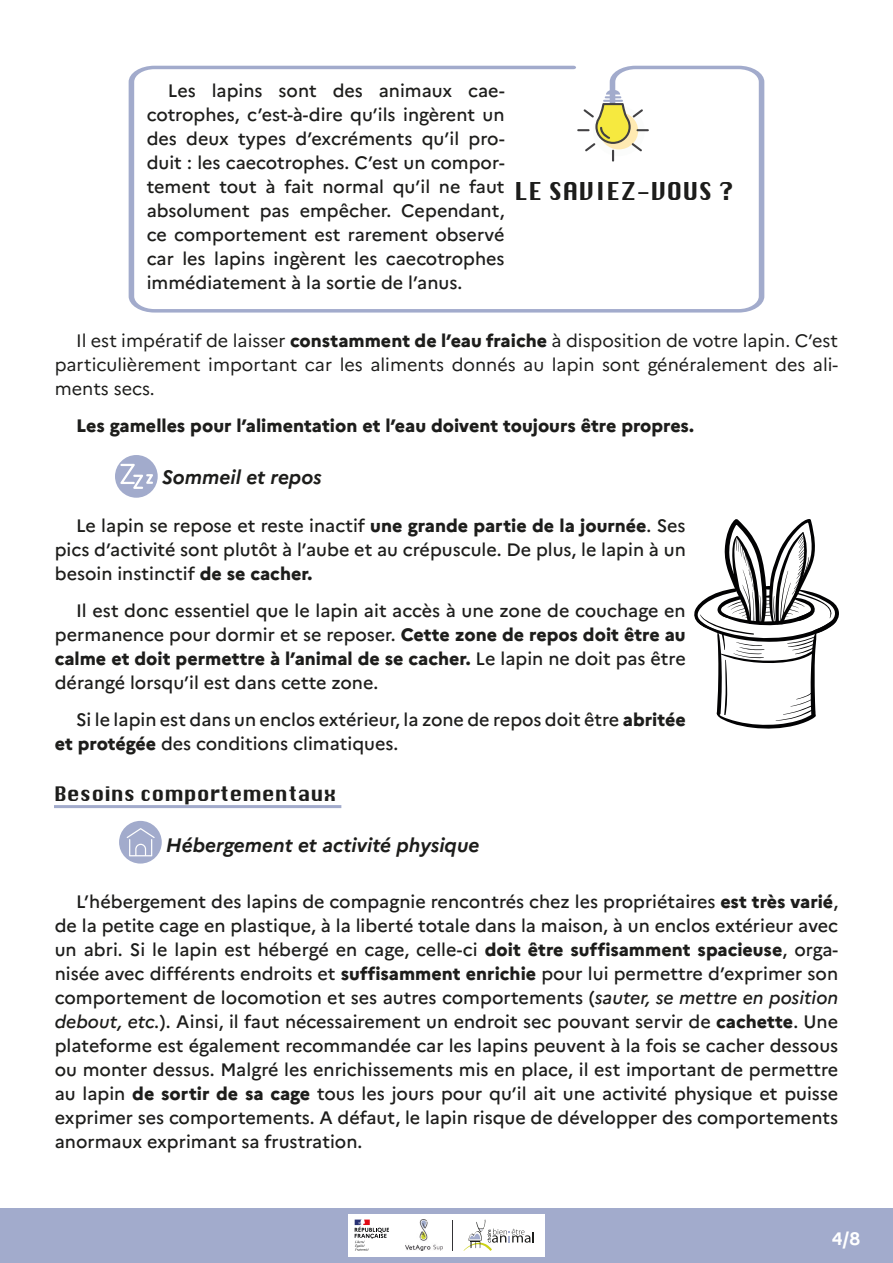
<style>
.page{position:relative;width:893px;height:1263px;background:#fff}
.page>*{position:absolute;margin:0;border:0;box-sizing:border-box;transform-origin:0 0}
.marianne_corps_de_te{font:24px "Krungthep";color:#1d1d1b}
.marianne_corps_de_te-2{font:italic 700 19.5px "Marianne";color:#1d1d1b}
.Titres_soulignés{font:19.5px "Krungthep";color:#1d1d1b}
.marianne_corps_de_te-3{font:500 18px/24px "Marianne";color:#1d1d1b;text-align:justify}
.marianne_corps_de_te-4{font:18px/24px "Marianne";color:#1d1d1b;text-align:justify}
.marianne_corps_de_te-5{font:800 18px "Marianne";color:#1d1d1b}
.marianne_corps_de_te-6{font:700 18px "Marianne";color:#fff}
.s1{font-weight:800}
.s2{font-style:italic}
</style>
<div class="page">
<div style="left:0;top:1209px;width:893px;height:54px;background:#a2abcc"></div>
<div style="left:349px;top:1214px;width:195px;height:42px;background:#fff"></div>
<svg style="left:355px;top:1219px;width:34px;height:32px"></svg>
<img style="left:405px;top:1220px;width:37px;height:31px">
<svg style="left:464px;top:1219px;width:70px;height:32px"></svg>
<hr style="left:453px;top:1220px;width:1px;height:31px;background:#343336">
<div style="left:115px;top:455px;width:43px;height:43px;background:#a2abcc;border-radius:50%"></div>
<svg style="left:120px;top:464px;width:33px;height:25px"></svg>
<svg style="left:129px;top:66px;width:635px;height:247px"></svg>
<svg style="left:577px;top:90px;width:72px;height:75px"></svg>
<hr style="left:54px;top:805px;width:287px;height:3px;background:#a2abcc">
<div style="left:119px;top:821px;width:43px;height:42px;background:#a2abcc;border-radius:50%"></div>
<svg style="left:127px;top:828px;width:28px;height:28px"></svg>
<svg style="left:694px;top:519px;width:145px;height:210px"></svg>
<p class="marianne_corps_de_te-3" style="left:147px;top:79px;width:359px;text-indent:21px">Les lapins sont des animaux cae&shy;cotrophes, c’est-à-dire qu’ils ingèrent un des deux types d’excréments qu’il pro&shy;duit : les caecotrophes. C’est un compor&shy;tement tout à fait normal qu’il ne faut absolument pas empêcher. Cependant, ce comportement est rarement observé car les lapins ingèrent les caecotrophes immédiatement à la sortie de l’anus.</p>
<p class="marianne_corps_de_te" style="left:514px;top:177px;width:221px">LE SAVIEZ-VOUS ?</p>
<p class="marianne_corps_de_te-4" style="left:55px;top:329px;width:785px;text-indent:21px">Il est impératif de laisser <span class="s1">constamment de l’eau fraiche</span> à disposition de votre lapin. C’est particulièrement important car les aliments donnés au lapin sont généralement des ali&shy;ments secs.</p>
<p class="marianne_corps_de_te-5" style="left:76px;top:415px;width:619px">Les gamelles pour l’alimentation et l’eau doivent toujours être propres.</p>
<p class="marianne_corps_de_te-2" style="left:162px;top:465px;width:161px">Sommeil et repos</p>
<p class="marianne_corps_de_te-3" style="left:55px;top:514px;width:632px;text-indent:21px">Le lapin se repose et reste inactif <span class="s1">une grande partie de la journée</span>. Ses pics d’activité sont plutôt à l’aube et au crépuscule. De plus, le lapin à un besoin instinctif <span class="s1">de se cacher.</span></p>
<p class="marianne_corps_de_te-3" style="left:55px;top:599px;width:632px;text-indent:21px">Il est donc essentiel que le lapin ait accès à une zone de couchage en permanence pour dormir et se reposer. <span class="s1">Cette zone de repos doit être au calme et doit permettre à l’animal de se cacher.</span> Le lapin ne doit pas être dérangé lorsqu’il est dans cette zone.</p>
<p class="marianne_corps_de_te-3" style="left:55px;top:707px;width:632px;text-indent:21px">Si le lapin est dans un enclos extérieur, la zone de repos doit être <span class="s1">abritée et protégée</span> des conditions climatiques.</p>
<p class="Titres_soulignés" style="left:54px;top:782px;width:284px">Besoins comportementaux</p>
<p class="marianne_corps_de_te-2" style="left:166px;top:833px;width:315px">Hébergement et activité physique</p>
<p class="marianne_corps_de_te-3" style="left:55px;top:890px;width:785px;text-indent:21px">L’hébergement des lapins de compagnie rencontrés chez les propriétaires <span class="s1">est très varié</span>, de la petite cage en plastique, à la liberté totale dans la maison, à un enclos extérieur avec un abri. Si le lapin est hébergé en cage, celle-ci <span class="s1">doit être suffisamment spacieuse</span>, orga&shy;nisée avec différents endroits et <span class="s1">suffisamment enrichie</span> pour lui permettre d’exprimer son comportement de locomotion et ses autres comportements (<span class="s2">sauter, se mettre en position debout, etc.</span>). Ainsi, il faut nécessairement un endroit sec pouvant servir de <span class="s1">cachette</span>. Une plateforme est également recommandée car les lapins peuvent à la fois se cacher dessous ou monter dessus. Malgré les enrichissements mis en place, il est important de permettre au lapin <span class="s1">de sortir de sa cage</span> tous les jours pour qu’il ait une activité physique et puisse exprimer ses comportements. A défaut, le lapin risque de développer des comportements anormaux exprimant sa frustration.</p>
<p class="marianne_corps_de_te-6" style="left:832px;top:1228px;width:30px">4/8</p>
</div>
